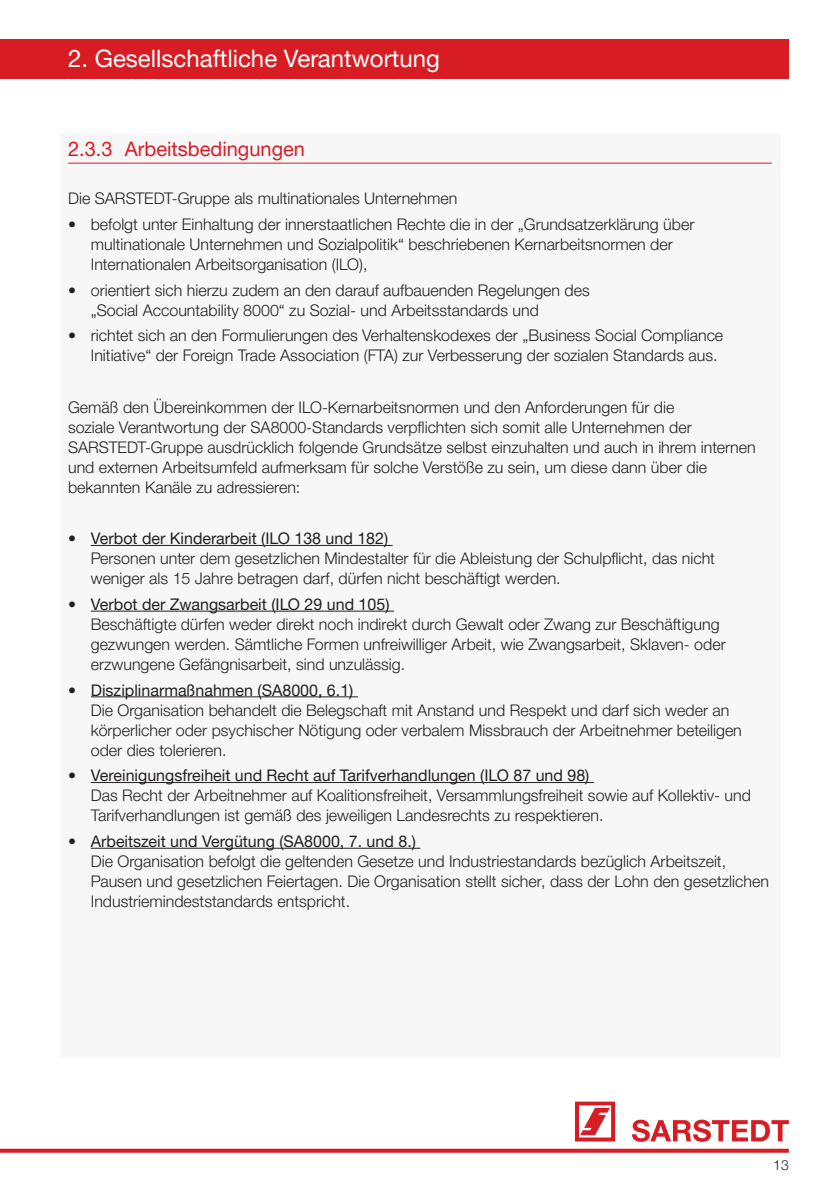
<style>
.page{position:relative;width:840px;height:1191px;background:#fff}
.page>*{position:absolute;margin:0;border:0;box-sizing:border-box;transform-origin:0 0}
.t1{font:24px "Helvetica Neue LTW1 G";color:#fff}
.t2{font:20px "Helvetica Neue LTW1 G";color:#d81c23}
.t3{font:300 16px/20px "Helvetica Neue LTW1 G";color:#231f20}
.t4{font:300 14px "Helvetica Neue LTW1 G";color:#231f20}
.s1{font-weight:400}
</style>
<div class="page">
<div style="left:60px;top:133px;width:720px;height:924px;background:#f7f7f8"></div>
<svg style="left:575px;top:1101px;width:39px;height:40px"></svg>
<svg style="left:632px;top:1119px;width:156px;height:22px"></svg>
<svg style="left:0;top:1148px;width:788px;height:4px;background:#df454b"></svg>
<div style="left:0;top:39px;width:788px;height:39px;background:#d81c23"></div>
<hr style="left:68px;top:163px;width:703px;height:1px;background:#d81c23">
<hr style="left:91px;top:545px;width:301px;height:1px;background:#231f20">
<hr style="left:91px;top:611px;width:303px;height:1px;background:#231f20">
<hr style="left:91px;top:696px;width:266px;height:1px;background:#231f20">
<hr style="left:91px;top:782px;width:502px;height:1px;background:#231f20">
<hr style="left:91px;top:848px;width:329px;height:1px;background:#231f20">
<h1 class="t1" style="left:68px;top:44px;width:373px">2. Gesellschaftliche Verantwortung</h1>
<p class="t2" style="left:68px;top:137px;width:238px">2.3.3 Arbeitsbedingungen</p>
<p class="t3" style="left:68px;top:189px;width:390px">Die SARSTEDT-Gruppe als multinationales Unternehmen</p>
<p class="t3" style="left:91px;top:214px;width:604px;text-indent:-23px">• befolgt unter Einhaltung der innerstaatlichen Rechte die in der „Grundsatzerklärung über multinationale Unternehmen und Sozialpolitik“ beschriebenen Kernarbeitsnormen der<br>Internationalen Arbeitsorganisation (ILO),</p>
<p class="t3" style="left:91px;top:280px;width:500px;text-indent:-23px">• orientiert sich hierzu zudem an den darauf aufbauenden Regelungen des „Social Accountability 8000“ zu Sozial- und Arbeitsstandards und</p>
<p class="t3" style="left:91px;top:326px;width:633px;text-indent:-23px">• richtet sich an den Formulierungen des Verhaltenskodexes der „Business Social Compliance<br>Initiative“ der Foreign Trade Association (FTA) zur Verbesserung der sozialen Standards aus.</p>
<p class="t3" style="left:68px;top:397px;width:688px">Gemäß den Übereinkommen der ILO-Kernarbeitsnormen und den Anforderungen für die<br>soziale Verantwortung der SA8000-Standards verpflichten sich somit alle Unternehmen der SARSTEDT-Gruppe ausdrücklich folgende Grundsätze selbst einzuhalten und auch in ihrem internen und externen Arbeitsumfeld aufmerksam für solche Verstöße zu sein, um diese dann über die bekannten Kanäle zu adressieren:</p>
<p class="t3" style="left:91px;top:528px;width:625px;text-indent:-23px">• <span class="s1">Verbot der Kinderarbeit (ILO 138 und 182)<br></span>Personen unter dem gesetzlichen Mindestalter für die Ableistung der Schulpflicht, das nicht weniger als 15 Jahre betragen darf, dürfen nicht beschäftigt werden.</p>
<p class="t3" style="left:91px;top:594px;width:636px;text-indent:-23px">• <span class="s1">Verbot der Zwangsarbeit (ILO 29 und 105)<br></span>Beschäftigte dürfen weder direkt noch indirekt durch Gewalt oder Zwang zur Beschäftigung gezwungen werden. Sämtliche Formen unfreiwilliger Arbeit, wie Zwangsarbeit, Sklaven- oder erzwungene Gefängnisarbeit, sind unzulässig.</p>
<p class="t3" style="left:91px;top:680px;width:652px;text-indent:-23px">• <span class="s1">Disziplinarmaßnahmen (SA8000, 6.1)<br></span>Die Organisation behandelt die Belegschaft mit Anstand und Respekt und darf sich weder an körperlicher oder psychischer Nötigung oder verbalem Missbrauch der Arbeitnehmer beteiligen oder dies tolerieren.</p>
<p class="t3" style="left:91px;top:765px;width:661px;text-indent:-23px">• <span class="s1">Vereinigungsfreiheit und Recht auf Tarifverhandlungen (ILO 87 und 98)<br></span>Das Recht der Arbeitnehmer auf Koalitionsfreiheit, Versammlungsfreiheit sowie auf Kollektiv- und<br>Tarifverhandlungen ist gemäß des jeweiligen Landesrechts zu respektieren.</p>
<p class="t3" style="left:91px;top:831px;width:679px;text-indent:-23px">• <span class="s1">Arbeitszeit und Vergütung (SA8000, 7. und 8.)<br></span>Die Organisation befolgt die geltenden Gesetze und Industriestandards bezüglich Arbeitszeit, Pausen und gesetzlichen Feiertagen. Die Organisation stellt sicher, dass der Lohn den gesetzlichen Industriemindeststandards entspricht.</p>
<p class="t4" style="left:772px;top:1156px;width:17px">13</p>
</div>
